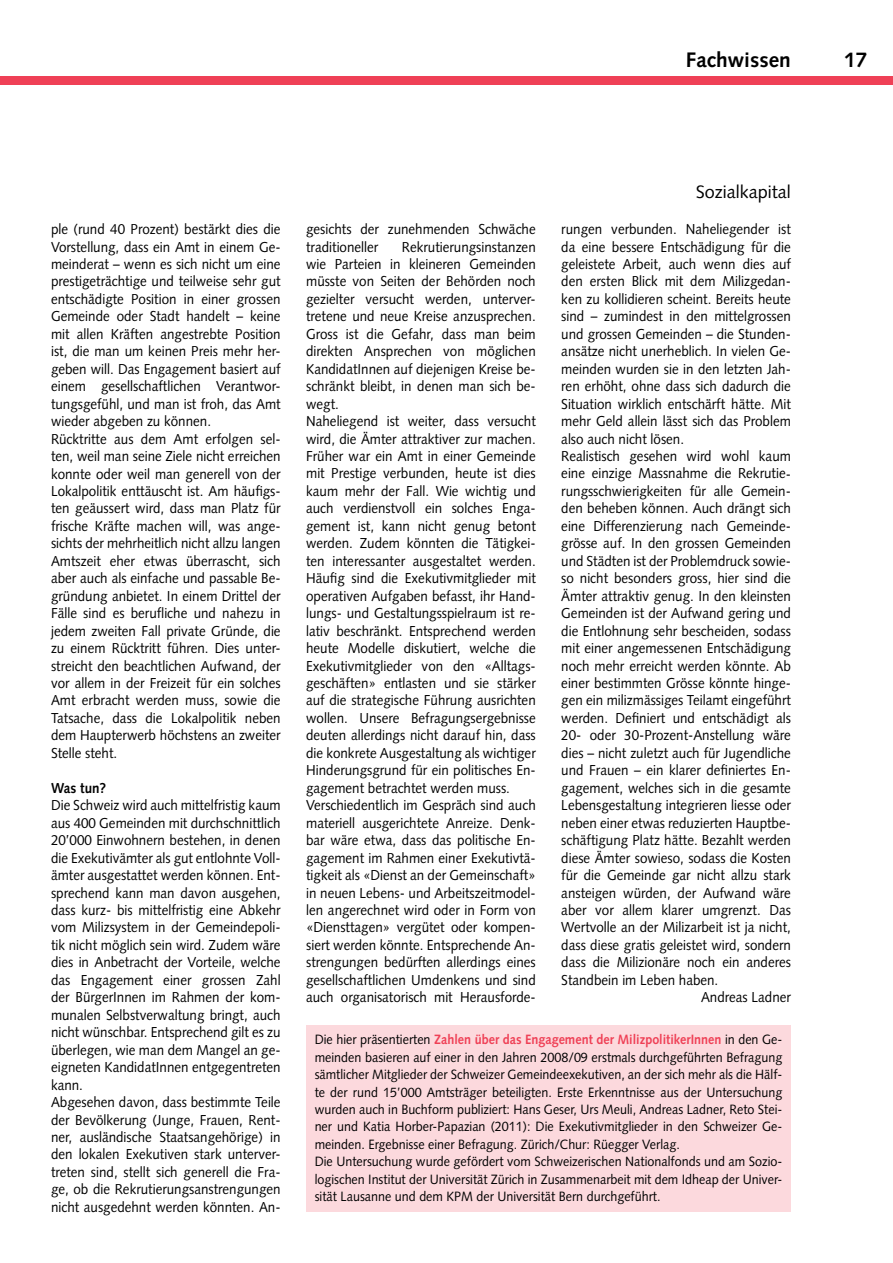
<style>
.page{position:relative;width:893px;height:1263px;background:#fff}
.page>*{position:absolute;margin:0;border:0;box-sizing:border-box;transform-origin:0 0}
.t1{font:700 21px "Syntax LT Std";color:#000}
.t2{font:18px "Syntax LT Std";color:#000}
.t3{font:14.4px/17.4px "Syntax LT Std";color:#000;scale:.93 1}
.t4{font:700 14.4px "Syntax LT Std";color:#000;scale:.93 1}
.t5{font:13.5px/17.4px "Syntax LT Std";color:#000;scale:.93 1}
.s1{font-weight:700;color:#ef4056}
</style>
<div class="page">
<div style="left:0;top:77px;width:893px;height:8px;background:#ef4056"></div>
<div style="left:306px;top:1025px;width:485px;height:187px;background:#fcd9dd"></div>
<h1 class="t1" style="left:686px;top:47px;width:106px">Fachwissen</h1>
<h1 class="t1" style="left:844px;top:47px;width:25px">17</h1>
<p class="t3" style="left:51px;top:220px;width:248px">ple (rund 40 Prozent) bestärkt dies die Vorstellung, dass ein Amt in einem Ge&shy;meinderat – wenn es sich nicht um eine prestigeträchtige und teilweise sehr gut entschädigte Position in einer grossen Gemeinde oder Stadt handelt – keine mit allen Kräften angestrebte Position ist, die man um keinen Preis mehr her&shy;geben will. Das Engagement basiert auf einem gesellschaftlichen Verantwor&shy;tungsgefühl, und man ist froh, das Amt wieder abgeben zu können.<br>Rücktritte aus dem Amt erfolgen sel&shy;ten, weil man seine Ziele nicht erreichen konnte oder weil man generell von der Lokalpolitik enttäuscht ist. Am häufigs&shy;ten geäussert wird, dass man Platz für frische Kräfte machen will, was ange&shy;sichts der mehrheitlich nicht allzu langen Amtszeit eher etwas überrascht, sich aber auch als einfache und passable Be&shy;gründung anbietet. In einem Drittel der Fälle sind es berufliche und nahezu in jedem zweiten Fall private Gründe, die zu einem Rücktritt führen. Dies unter&shy;streicht den beachtlichen Aufwand, der vor allem in der Freizeit für ein solches Amt erbracht werden muss, sowie die Tatsache, dass die Lokalpolitik neben dem Haupterwerb höchstens an zweiter Stelle steht.</p>
<p class="t4" style="left:51px;top:779px;width:61px">Was tun?</p>
<p class="t3" style="left:51px;top:796px;width:248px">Die Schweiz wird auch mittelfristig kaum aus 400 Gemeinden mit durchschnittlich 20’000 Einwohnern bestehen, in denen die Exekutivämter als gut entlohnte Voll&shy;ämter ausgestattet werden können. Ent&shy;sprechend kann man davon ausgehen, dass kurz- bis mittelfristig eine Abkehr vom Milizsystem in der Gemeindepoli&shy;tik nicht möglich sein wird. Zudem wäre dies in Anbetracht der Vorteile, welche das Engagement einer grossen Zahl der BürgerInnen im Rahmen der kom&shy;munalen Selbstverwaltung bringt, auch nicht wünschbar. Entsprechend gilt es zu überlegen, wie man dem Mangel an ge&shy;eigneten KandidatInnen entgegentreten kann.<br>Abgesehen davon, dass bestimmte Teile der Bevölkerung (Junge, Frauen, Rent&shy;ner, ausländische Staatsangehörige) in den lokalen Exekutiven stark unterver&shy;treten sind, stellt sich generell die Fra&shy;ge, ob die Rekrutierungsanstrengungen nicht ausgedehnt werden könnten. An-</p>
<p class="t2" style="left:696px;top:181px;width:96px">Sozialkapital</p>
<p class="t3" style="left:561px;top:220px;width:248px">rungen verbunden. Naheliegender ist</p>
<p class="t3" style="left:561px;top:238px;width:248px">da eine bessere Entschädigung für die</p>
<p class="t3" style="left:561px;top:255px;width:248px">geleistete Arbeit, auch wenn dies auf</p>
<p class="t3" style="left:561px;top:273px;width:248px">den ersten Blick mit dem Milizgedan-</p>
<p class="t3" style="left:561px;top:290px;width:248px">ken zu kollidieren scheint. Bereits heute</p>
<p class="t3" style="left:561px;top:308px;width:248px">sind – zumindest in den mittelgrossen</p>
<p class="t3" style="left:561px;top:325px;width:248px">und grossen Gemeinden – die Stunden-</p>
<p class="t3" style="left:561px;top:343px;width:248px">ansätze nicht unerheblich. In vielen Ge-</p>
<p class="t3" style="left:561px;top:360px;width:248px">meinden wurden sie in den letzten Jah-</p>
<p class="t3" style="left:561px;top:378px;width:248px">ren erhöht, ohne dass sich dadurch die</p>
<p class="t3" style="left:561px;top:395px;width:248px">Situation wirklich entschärft hätte. Mit</p>
<p class="t3" style="left:561px;top:412px;width:248px">mehr Geld allein lässt sich das Problem</p>
<p class="t3" style="left:561px;top:430px;width:134px">also auch nicht lösen.</p>
<p class="t3" style="left:561px;top:447px;width:248px">Realistisch gesehen wird wohl kaum</p>
<p class="t3" style="left:561px;top:465px;width:248px">eine einzige Massnahme die Rekrutie-</p>
<p class="t3" style="left:561px;top:482px;width:248px">rungsschwierigkeiten für alle Gemein-</p>
<p class="t3" style="left:561px;top:500px;width:248px">den beheben können. Auch drängt sich</p>
<p class="t3" style="left:561px;top:517px;width:248px">eine Differenzierung nach Gemeinde-</p>
<p class="t3" style="left:561px;top:535px;width:248px">grösse auf. In den grossen Gemeinden</p>
<p class="t3" style="left:561px;top:552px;width:248px">und Städten ist der Problemdruck sowie-</p>
<p class="t3" style="left:561px;top:570px;width:248px">so nicht besonders gross, hier sind die</p>
<p class="t3" style="left:561px;top:587px;width:248px">Ämter attraktiv genug. In den kleinsten</p>
<p class="t3" style="left:561px;top:604px;width:248px">Gemeinden ist der Aufwand gering und</p>
<p class="t3" style="left:561px;top:622px;width:248px">die Entlohnung sehr bescheiden, sodass</p>
<p class="t3" style="left:561px;top:639px;width:248px">mit einer angemessenen Entschädigung</p>
<p class="t3" style="left:561px;top:657px;width:248px">noch mehr erreicht werden könnte. Ab</p>
<p class="t3" style="left:561px;top:674px;width:248px">einer bestimmten Grösse könnte hinge-</p>
<p class="t3" style="left:561px;top:692px;width:248px">gen ein milizmässiges Teilamt eingeführt</p>
<p class="t3" style="left:561px;top:709px;width:248px">werden. Definiert und entschädigt als</p>
<p class="t3" style="left:561px;top:727px;width:248px">20- oder 30-Prozent-Anstellung wäre</p>
<p class="t3" style="left:561px;top:744px;width:248px">dies – nicht zuletzt auch für Jugendliche</p>
<p class="t3" style="left:561px;top:762px;width:248px">und Frauen – ein klarer definiertes En-</p>
<p class="t3" style="left:561px;top:779px;width:248px">gagement, welches sich in die gesamte</p>
<p class="t3" style="left:561px;top:797px;width:248px">Lebensgestaltung integrieren liesse oder</p>
<p class="t3" style="left:561px;top:814px;width:248px">neben einer etwas reduzierten Hauptbe-</p>
<p class="t3" style="left:561px;top:831px;width:248px">schäftigung Platz hätte. Bezahlt werden</p>
<p class="t3" style="left:561px;top:849px;width:248px">diese Ämter sowieso, sodass die Kosten</p>
<p class="t3" style="left:561px;top:866px;width:248px">für die Gemeinde gar nicht allzu stark</p>
<p class="t3" style="left:561px;top:884px;width:248px">ansteigen würden, der Aufwand wäre</p>
<p class="t3" style="left:561px;top:901px;width:248px">aber vor allem klarer umgrenzt. Das</p>
<p class="t3" style="left:561px;top:919px;width:248px">Wertvolle an der Milizarbeit ist ja nicht,</p>
<p class="t3" style="left:561px;top:936px;width:248px">dass diese gratis geleistet wird, sondern</p>
<p class="t3" style="left:561px;top:954px;width:248px">dass die Milizionäre noch ein anderes</p>
<p class="t3" style="left:561px;top:971px;width:170px">Standbein im Leben haben.</p>
<p class="t3" style="left:701px;top:989px;width:98px">Andreas Ladner</p>
<p class="t5" style="left:315px;top:1031px;width:504px">Die hier präsentierten <span class="s1">Zahlen über das Engagement der MilizpolitikerInnen</span> in den Ge&shy;meinden basieren auf einer in den Jahren 2008/09 erstmals durchgeführten Befragung sämtlicher Mitglieder der Schweizer Gemeindeexekutiven, an der sich mehr als die Hälf&shy;te der rund 15’000 Amtsträger beteiligten. Erste Erkenntnisse aus der Untersuchung wurden auch in Buchform publiziert: Hans Geser, Urs Meuli, Andreas Ladner, Reto Stei&shy;ner und Katia Horber-Papazian (2011): Die Exekutivmitglieder in den Schweizer Ge&shy;meinden. Ergebnisse einer Befragung. Zürich/Chur: Rüegger Verlag.<br>Die Untersuchung wurde gefördert vom Schweizerischen Nationalfonds und am Sozio&shy;logischen Institut der Universität Zürich in Zusammenarbeit mit dem Idheap der Univer&shy;sität Lausanne und dem KPM der Universität Bern durchgeführt.</p>
<p class="t3" style="left:306px;top:220px;width:248px">gesichts der zunehmenden Schwäche traditioneller</p>
<p class="t3" style="left:306px;top:238px;width:248px;text-indent:96px">Rekrutierungsinstanzen wie Parteien in kleineren Gemeinden müsste von Seiten der Behörden noch gezielter versucht werden, unterver&shy;tretene und neue Kreise anzusprechen.<br>Gross ist die Gefahr, dass man beim direkten Ansprechen von möglichen KandidatInnen auf diejenigen Kreise be&shy;schränkt bleibt, in denen man sich be&shy;wegt.<br>Naheliegend ist weiter, dass versucht wird, die Ämter attraktiver zur machen.<br>Früher war ein Amt in einer Gemeinde mit Prestige verbunden, heute ist dies kaum mehr der Fall. Wie wichtig und auch verdienstvoll ein solches Enga&shy;gement ist, kann nicht genug betont werden. Zudem könnten die Tätigkei&shy;ten interessanter ausgestaltet werden.<br>Häufig sind die Exekutivmitglieder mit operativen Aufgaben befasst, ihr Hand&shy;lungs- und Gestaltungsspielraum ist re&shy;lativ beschränkt. Entsprechend werden heute Modelle diskutiert, welche die Exekutivmitglieder von den «Alltags&shy;geschäften» entlasten und sie stärker auf die strategische Führung ausrichten wollen. Unsere Befragungsergebnisse deuten allerdings nicht darauf hin, dass die konkrete Ausgestaltung als wichtiger Hinderungsgrund für ein politisches En&shy;gagement betrachtet werden muss.<br>Verschiedentlich im Gespräch sind auch materiell ausgerichtete Anreize. Denk&shy;bar wäre etwa, dass das politische En&shy;gagement im Rahmen einer Exekutivtä&shy;tigkeit als «Dienst an der Gemeinschaft» in neuen Lebens- und Arbeitszeitmodel&shy;len angerechnet wird oder in Form von «Diensttagen» vergütet oder kompen&shy;siert werden könnte. Entsprechende An&shy;strengungen bedürften allerdings eines gesellschaftlichen Umdenkens und sind auch organisatorisch mit Herausforde-</p>
</div>
